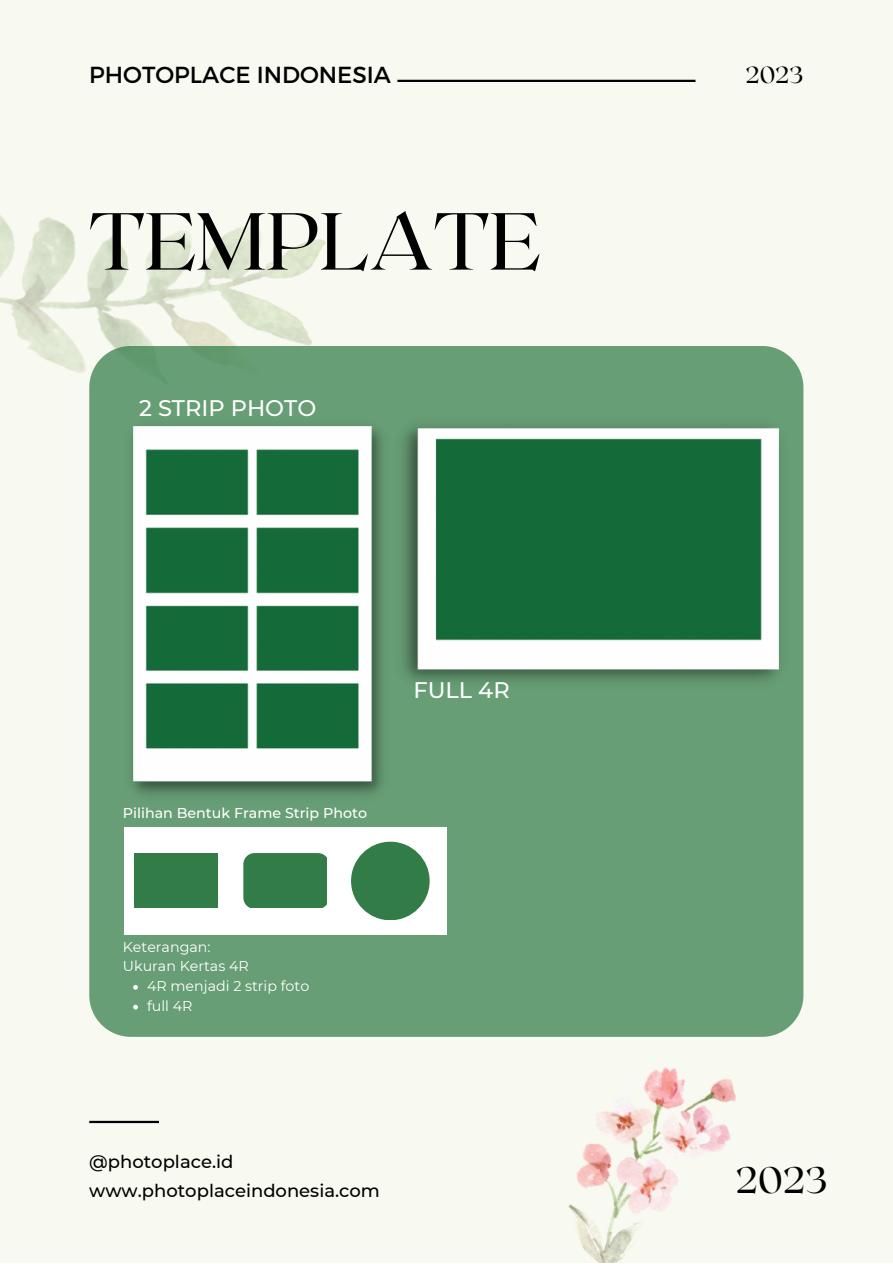
<style>
.page{position:relative;width:893px;height:1264px;background:#fff}
.page>*{position:absolute;margin:0;border:0;box-sizing:border-box;transform-origin:0 0}
.t1{font:80.55px "Roxborough CF";color:#000}
.t2{font:36.75px "Roxborough CF";color:#000}
.t3{font:23.25px "Montserrat";color:#000}
.t4{font:23.25px "Roxborough CF";color:#000}
.t5{font:500 22.5px "Montserrat";color:#fff}
.t6{font:500 18px "Montserrat";color:#000}
.t7{font:14.25px/19.8px "Montserrat";color:#fff}
.t8{font:500 14.25px "Montserrat";color:#fff}
</style>
<div class="page">
<div style="left:0;top:0;width:892px;height:1262px;background:#f8f9f0"></div>
<hr style="left:397px;top:80px;width:298px;height:2px;background:#000">
<hr style="left:89px;top:1120px;width:70px;height:3px;background:#000">
<img style="left:0;top:215px;width:326px;height:158px">
<img style="left:568px;top:1067px;width:168px;height:195px">
<div style="left:89px;top:346px;width:714px;height:690px;background:#679e75"></div>
<img style="left:123px;top:415px;width:267px;height:390px">
<img style="left:390px;top:415px;width:402px;height:276px">
<div style="left:124px;top:827px;width:268px;height:107px;background:#fff"></div>
<div style="left:380px;top:827px;width:66px;height:107px;background:#fff"></div>
<div style="left:134px;top:853px;width:83px;height:54px;background:#317c47"></div>
<div style="left:243px;top:853px;width:84px;height:54px;background:#317c47"></div>
<svg style="left:133px;top:984px;width:5px;height:5px"></svg>
<svg style="left:133px;top:1004px;width:5px;height:5px"></svg>
<div style="left:351px;top:841px;width:78px;height:79px;background:#317c47;border-radius:50%"></div>
<h3 class="t3" style="left:89px;top:60px;width:303px">PHOTOPLACE INDONESIA</h3>
<h1 class="t1" style="left:89px;top:189px;width:453px">TEMPLATE</h1>
<h3 class="t5" style="left:139px;top:394px;width:179px">2 STRIP PHOTO</h3>
<p class="t8" style="left:123px;top:804px;width:246px">Pilihan Bentuk Frame Strip Photo</p>
<p class="t7" style="left:123px;top:936px;width:127px">Keterangan:<br>Ukuran Kertas 4R</p>
<p class="t7" style="left:147px;top:976px;width:164px">4R menjadi 2 strip foto full 4R</p>
<h3 class="t5" style="left:413px;top:676px;width:98px">FULL 4R</h3>
<p class="t6" style="left:89px;top:1150px;width:146px">@photoplace.id</p>
<p class="t6" style="left:89px;top:1179px;width:292px">www.photoplaceindonesia.com</p>
<h3 class="t4" style="left:745px;top:60px;width:59px">2023</h3>
<h2 class="t2" style="left:735px;top:1155px;width:93px">2023</h2>
</div>
